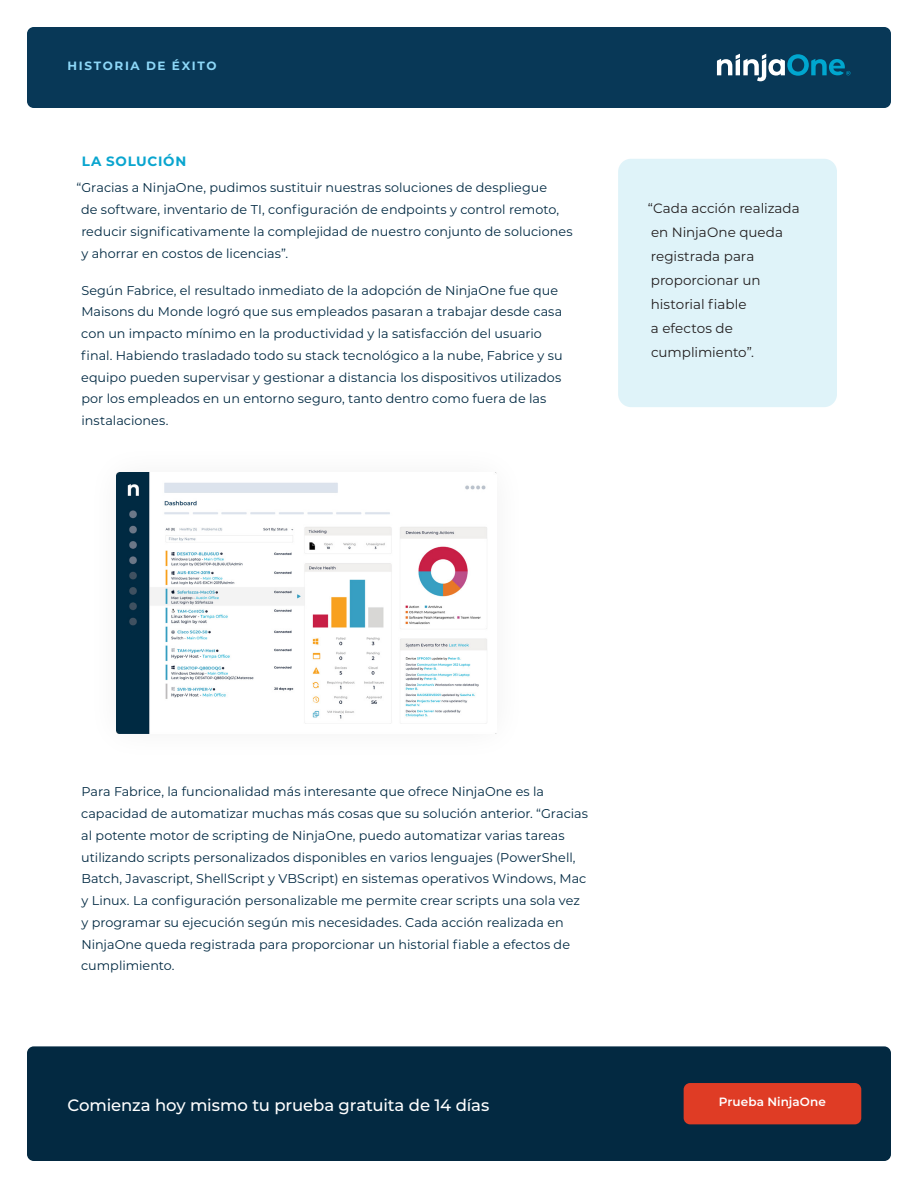
<style>
.page{position:relative;width:918px;height:1188px;background:#fff}
.page>*{position:absolute;margin:0;border:0;box-sizing:border-box;transform-origin:0 0}
.t1{font:500 16.5px "Montserrat";letter-spacing:-.01em;color:#fff}
.t2{font:13.5px/24px "Montserrat";color:#231f20}
.t3{font:700 13.5px "Montserrat";letter-spacing:.05em;color:#09a5cf}
.t4{font:12.75px/21.8px "Montserrat";color:#002942}
.t5{font:700 12px "Montserrat";letter-spacing:.14em;color:#8dd7f7}
.t6{font:600 12px "Montserrat";letter-spacing:.01em;color:#fff}
</style>
<div class="page">
<div style="left:27px;top:27px;width:864px;height:81px;background:#083857;border-radius:7px"></div>
<svg style="left:717px;top:54px;width:133px;height:27px"></svg>
<div style="left:27px;top:1046px;width:864px;height:115px;background:#032941;border-radius:7px"></div>
<div style="left:684px;top:1083px;width:177px;height:41px;background:#df3c25;border-radius:6px"></div>
<div style="left:618px;top:159px;width:219px;height:248px;background:#dff3f9;border-radius:13px"></div>
<img style="left:116px;top:473px;width:381px;height:260px">
<p class="t5" style="left:68px;top:57px;width:151px">HISTORIA DE ÉXITO</p>
<p class="t3" style="left:82px;top:152px;width:106px">LA SOLUCIÓN</p>
<p class="t4" style="left:81px;top:177px;width:493px;text-indent:-5px">“Gracias a NinjaOne, pudimos sustituir nuestras soluciones de despliegue<br>de software, inventario de TI, configuración de endpoints y control remoto, reducir significativamente la complejidad de nuestro conjunto de soluciones y ahorrar en costos de licencias”.</p>
<p class="t4" style="left:81px;top:279px;width:483px">Según Fabrice, el resultado inmediato de la adopción de NinjaOne fue que Maisons du Monde logró que sus empleados pasaran a trabajar desde casa con un impacto mínimo en la productividad y la satisfacción del usuario final. Habiendo trasladado todo su stack tecnológico a la nube, Fabrice y su equipo pueden supervisar y gestionar a distancia los dispositivos utilizados por los empleados en un entorno seguro, tanto dentro como fuera de las instalaciones.</p>
<p class="t2" style="left:648px;top:196px;width:153px">“Cada acción realizada en NinjaOne queda registrada para proporcionar un historial fiable<br>a efectos de cumplimiento”.</p>
<p class="t4" style="left:81px;top:781px;width:508px">Para Fabrice, la funcionalidad más interesante que ofrece NinjaOne es la capacidad de automatizar muchas más cosas que su solución anterior. “Gracias al potente motor de scripting de NinjaOne, puedo automatizar varias tareas utilizando scripts personalizados disponibles en varios lenguajes (PowerShell, Batch, Javascript, ShellScript y VBScript) en sistemas operativos Windows, Mac y Linux. La configuración personalizable me permite crear scripts una sola vez y programar su ejecución según mis necesidades. Cada acción realizada en NinjaOne queda registrada para proporcionar un historial fiable a efectos de cumplimiento.</p>
<p class="t1" style="left:67px;top:1094px;width:423px">Comienza hoy mismo tu prueba gratuita de 14 días</p>
<p class="t6" style="left:719px;top:1093px;width:109px">Prueba NinjaOne</p>
</div>
